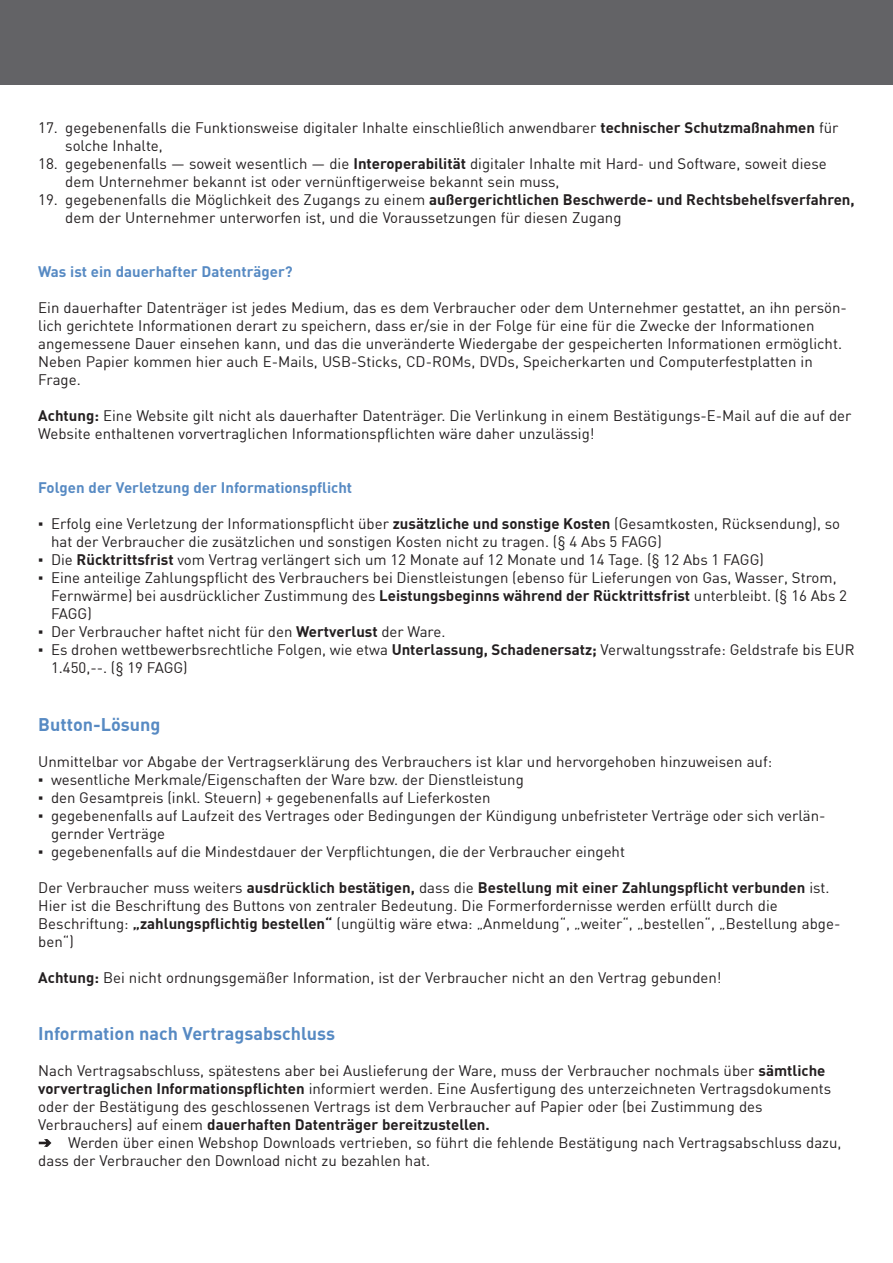
<style>
.page{position:relative;width:893px;height:1263px;background:#fff}
.page>*{position:absolute;margin:0;border:0;box-sizing:border-box;transform-origin:0 0}
.t1{font:700 18px "DIN";color:#578ac3}
.t2{font:15px/18px "DIN";color:#231f20}
.t3{font:700 15px "DIN";color:#578ac3}
.s1{font-weight:700}
.s2{font-family:"Times New Roman"}
</style>
<div class="page">
<div style="left:0;top:0;width:893px;height:84px;background:#636366"></div>
<svg style="left:38px;top:1139px;width:14px;height:8px"></svg>
<p class="t2" style="left:65px;top:118px;width:775px;text-indent:-27px">17. gegebenenfalls die Funktionsweise digitaler Inhalte einschließlich anwendbarer <span class="s1">technischer Schutzmaßnahmen</span> für solche Inhalte,</p>
<p class="t2" style="left:65px;top:154px;width:763px;text-indent:-27px">18. gegebenenfalls — soweit wesentlich — die <span class="s1">Interoperabilität</span> digitaler Inhalte mit Hard- und Software, soweit diese dem Unternehmer bekannt ist oder vernünftigerweise bekannt sein muss,</p>
<p class="t2" style="left:65px;top:190px;width:791px;text-indent:-27px">19. gegebenenfalls die Möglichkeit des Zugangs zu einem <span class="s1">außergerichtlichen Beschwerde- und Rechtsbehelfsverfahren, </span>dem der Unternehmer unterworfen ist, und die Voraussetzungen für diesen Zugang</p>
<p class="t3" style="left:38px;top:262px;width:256px">Was ist ein dauerhafter Datenträger?</p>
<p class="t2" style="left:38px;top:298px;width:810px">Ein dauerhafter Datenträger ist jedes Medium, das es dem Verbraucher oder dem Unternehmer gestattet, an ihn persön&shy;lich gerichtete Informationen derart zu speichern, dass er/sie in der Folge für eine für die Zwecke der Informationen angemessene Dauer einsehen kann, und das die unveränderte Wiedergabe der gespeicherten Informationen ermöglicht.<br>Neben Papier kommen hier auch E-Mails, USB-Sticks, CD-ROMs, DVDs, Speicherkarten und Computerfestplatten in Frage.</p>
<p class="t2" style="left:38px;top:406px;width:815px"><span class="s1">Achtung:</span> Eine Website gilt nicht als dauerhafter Datenträger. Die Verlinkung in einem Bestätigungs-E-Mail auf die auf der<br>Website enthaltenen vorvertraglichen Informationspflichten wäre daher unzulässig!</p>
<p class="t3" style="left:38px;top:478px;width:315px">Folgen der Verletzung der Informationspflicht</p>
<p class="t2" style="left:51px;top:514px;width:791px;text-indent:-13px"><span class="s2">▪</span> Erfolg eine Verletzung der Informationspflicht über <span class="s1">zusätzliche und sonstige Kosten</span> (Gesamtkosten, Rücksendung), so hat der Verbraucher die zusätzlichen und sonstigen Kosten nicht zu tragen. (§ 4 Abs 5 FAGG)</p>
<p class="t2" style="left:38px;top:550px;width:727px"><span class="s2">▪</span> Die <span class="s1">Rücktrittsfrist</span> vom Vertrag verlängert sich um 12 Monate auf 12 Monate und 14 Tage. (§ 12 Abs 1 FAGG)</p>
<p class="t2" style="left:51px;top:568px;width:798px;text-indent:-13px"><span class="s2">▪</span> Eine anteilige Zahlungspflicht des Verbrauchers bei Dienstleistungen (ebenso für Lieferungen von Gas, Wasser, Strom,<br>Fernwärme) bei ausdrücklicher Zustimmung des <span class="s1">Leistungsbeginns während der Rücktrittsfrist</span> unterbleibt. (§ 16 Abs 2<br>FAGG)</p>
<p class="t2" style="left:38px;top:622px;width:409px"><span class="s2">▪</span> Der Verbraucher haftet nicht für den <span class="s1">Wertverlust</span> der Ware.</p>
<p class="t2" style="left:51px;top:640px;width:805px;text-indent:-13px"><span class="s2">▪</span> Es drohen wettbewerbsrechtliche Folgen, wie etwa <span class="s1">Unterlassung, Schadenersatz;</span> Verwaltungsstrafe: Geldstrafe bis EUR<br>1.450,--. (§ 19 FAGG)</p>
<p class="t1" style="left:38px;top:712px;width:124px">Button-Lösung</p>
<p class="t2" style="left:38px;top:752px;width:735px">Unmittelbar vor Abgabe der Vertragserklärung des Verbrauchers ist klar und hervorgehoben hinzuweisen auf:</p>
<p class="t2" style="left:38px;top:770px;width:487px"><span class="s2">▪</span> wesentliche Merkmale/Eigenschaften der Ware bzw. der Dienstleistung</p>
<p class="t2" style="left:38px;top:788px;width:454px"><span class="s2">▪</span> den Gesamtpreis (inkl. Steuern) + gegebenenfalls auf Lieferkosten</p>
<p class="t2" style="left:51px;top:806px;width:776px;text-indent:-13px"><span class="s2">▪</span> gegebenenfalls auf Laufzeit des Vertrages oder Bedingungen der Kündigung unbefristeter Verträge oder sich verlän&shy;gernder Verträge</p>
<p class="t2" style="left:38px;top:842px;width:588px"><span class="s2">▪</span> gegebenenfalls auf die Mindestdauer der Verpflichtungen, die der Verbraucher eingeht</p>
<p class="t2" style="left:38px;top:878px;width:804px">Der Verbraucher muss weiters <span class="s1">ausdrücklich bestätigen,</span> dass die <span class="s1">Bestellung mit einer Zahlungspflicht verbunden</span> ist.<br>Hier ist die Beschriftung des Buttons von zentraler Bedeutung. Die Formerfordernisse werden erfüllt durch die Beschriftung: <span class="s1">„zahlungspflichtig bestellen“</span> (ungültig wäre etwa: „Anmeldung“, „weiter“, „bestellen“, „Bestellung abge&shy;ben“)</p>
<p class="t2" style="left:38px;top:968px;width:685px"><span class="s1">Achtung:</span> Bei nicht ordnungsgemäßer Information, ist der Verbraucher nicht an den Vertrag gebunden!</p>
<p class="t1" style="left:38px;top:1022px;width:298px">Information nach Vertragsabschluss</p>
<p class="t2" style="left:38px;top:1062px;width:794px">Nach Vertragsabschluss, spätestens aber bei Auslieferung der Ware, muss der Verbraucher nochmals über <span class="s1">sämtliche vorvertraglichen Informationspflichten</span> informiert werden. Eine Ausfertigung des unterzeichneten Vertragsdokuments oder der Bestätigung des geschlossenen Vertrags ist dem Verbraucher auf Papier oder (bei Zustimmung des Verbrauchers) auf einem <span class="s1">dauerhaften Datenträger bereitzustellen.</span></p>
<p class="t2" style="left:38px;top:1134px;width:805px;text-indent:30px">Werden über einen Webshop Downloads vertrieben, so führt die fehlende Bestätigung nach Vertragsabschluss dazu, dass der Verbraucher den Download nicht zu bezahlen hat.</p>
</div>
